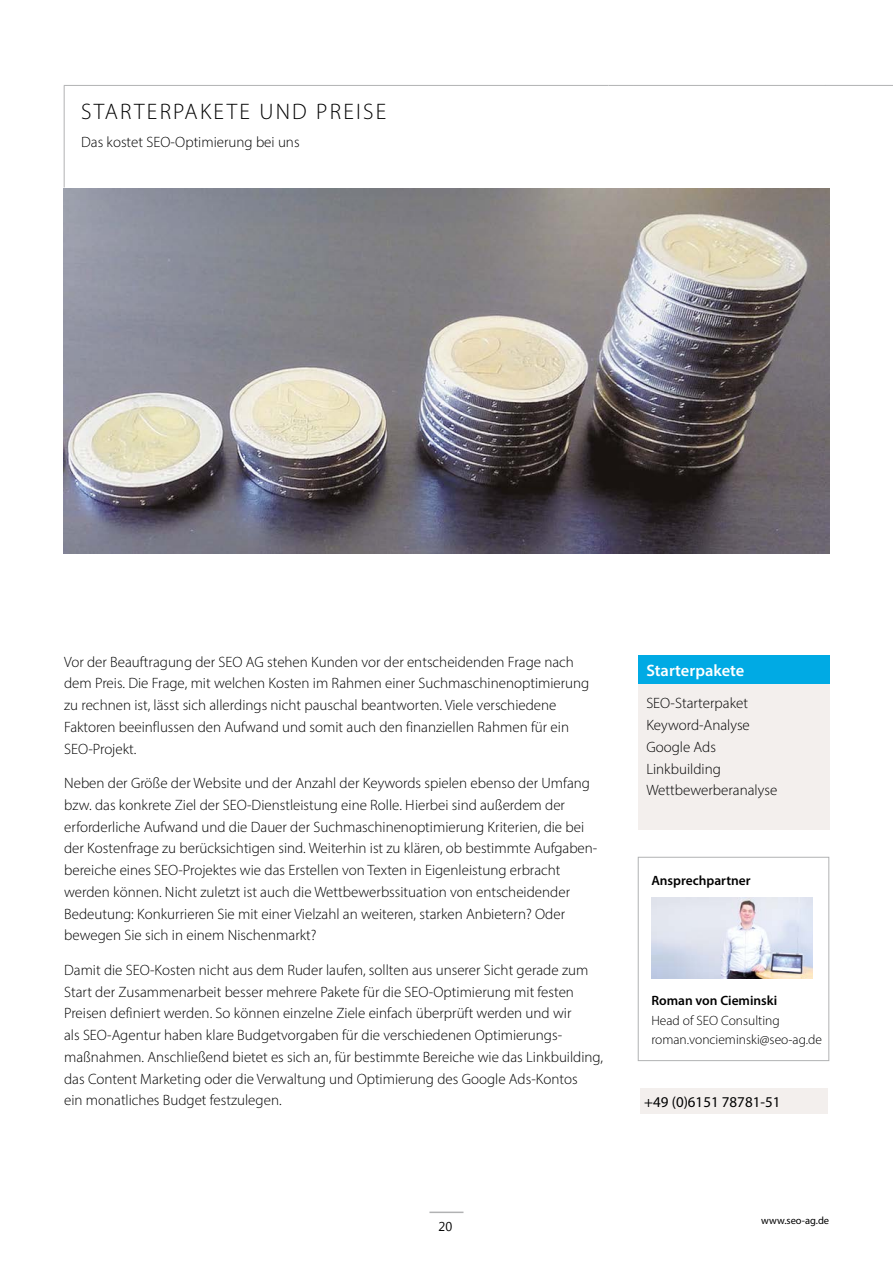
<style>
.page{position:relative;width:893px;height:1263px;background:#fff}
.page>*{position:absolute;margin:0;border:0;box-sizing:border-box;transform-origin:0 0}
.t1{font:300 22.5px "Myriad Pro";letter-spacing:.1em;color:#000}
.t2{font:600 16.5px "Myriad Pro";color:#fff}
.t3{font:300 15px/21.8px "Myriad Pro";color:#000}
.t4{font:15px "Myriad Pro";color:#000}
.t5{font:300 13.5px/19.5px "Myriad Pro";color:#000}
.t6{font:600 13.5px "Myriad Pro";color:#000}
.t7{font:12.75px "Segoe UI";color:#000}
.t8{font:10.5px "Myriad Pro";color:#000}
</style>
<div class="page">
<hr style="left:429px;top:1211px;width:34px;height:2px;background:#b1b2b3">
<hr style="left:64px;top:85px;width:544px;height:1px;background:#b1b2b3">
<hr style="left:64px;top:86px;width:1px;height:101px;background:#b1b2b3">
<svg style="left:608px;top:85px;width:26px;height:1px"></svg>
<hr style="left:634px;top:85px;width:191px;height:1px;background:#b1b2b3">
<img style="left:64px;top:188px;width:765px;height:365px">
<div style="left:638px;top:655px;width:191px;height:29px;background:#00aae4"></div>
<div style="left:638px;top:684px;width:191px;height:146px;background:#f3efed"></div>
<div style="left:640px;top:1088px;width:187px;height:26px;background:#f3efed"></div>
<img style="left:651px;top:897px;width:162px;height:81px">
<div style="left:638px;top:857px;width:191px;height:204px;border:1px solid #b1b2b3"></div>
<hr style="left:825px;top:85px;width:68px;height:1px;background:#b1b2b3">
<h1 class="t1" style="left:81px;top:98px;width:307px">STARTERPAKETE UND PREISE</h1>
<p class="t3" style="left:81px;top:131px;width:220px">Das kostet SEO-Optimierung bei uns</p>
<p class="t3" style="left:64px;top:650px;width:527px">Vor der Beauftragung der SEO AG stehen Kunden vor der entscheidenden Frage nach dem Preis. Die Frage, mit welchen Kosten im Rahmen einer Suchmaschinenoptimierung zu rechnen ist, lässt sich allerdings nicht pauschal beantworten. Viele verschiedene Faktoren beeinflussen den Aufwand und somit auch den finanziellen Rahmen für ein SEO-Projekt.</p>
<p class="t3" style="left:64px;top:772px;width:534px">Neben der Größe der Website und der Anzahl der Keywords spielen ebenso der Umfang bzw. das konkrete Ziel der SEO-Dienstleistung eine Rolle. Hierbei sind außerdem der erforderliche Aufwand und die Dauer der Suchmaschinenoptimierung Kriterien, die bei der Kostenfrage zu berücksichtigen sind. Weiterhin ist zu klären, ob bestimmte Aufgaben&shy;bereiche eines SEO-Projektes wie das Erstellen von Texten in Eigenleistung erbracht werden können. Nicht zuletzt ist auch die Wettbewerbssituation von entscheidender Bedeutung: Konkurrieren Sie mit einer Vielzahl an weiteren, starken Anbietern? Oder bewegen Sie sich in einem Nischenmarkt?</p>
<p class="t3" style="left:64px;top:959px;width:540px">Damit die SEO-Kosten nicht aus dem Ruder laufen, sollten aus unserer Sicht gerade zum Start der Zusammenarbeit besser mehrere Pakete für die SEO-Optimierung mit festen Preisen definiert werden. So können einzelne Ziele einfach überprüft werden und wir<br>als SEO-Agentur haben klare Budgetvorgaben für die verschiedenen Optimierungs&shy;maßnahmen. Anschließend bietet es sich an, für bestimmte Bereiche wie das Linkbuilding, das Content Marketing oder die Verwaltung und Optimierung des Google Ads-Kontos<br>ein monatliches Budget festzulegen.</p>
<p class="t2" style="left:646px;top:660px;width:100px">Starterpakete</p>
<p class="t3" style="left:646px;top:692px;width:132px">SEO-Starterpaket<br>Keyword-Analyse<br>Google Ads<br>Linkbuilding<br>Wettbewerberanalyse</p>
<p class="t6" style="left:651px;top:872px;width:101px">Ansprechpartner</p>
<p class="t6" style="left:651px;top:992px;width:128px">Roman von Cieminski</p>
<p class="t5" style="left:651px;top:1010px;width:172px">Head of SEO Consulting roman.voncieminski@seo-ag.de</p>
<p class="t4" style="left:644px;top:1092px;width:138px">+49 (0)6151 78781-51</p>
<p class="t7" style="left:439px;top:1218px;width:15px">20</p>
<p class="t8" style="left:761px;top:1214px;width:69px">www.seo-ag.de</p>
</div>
